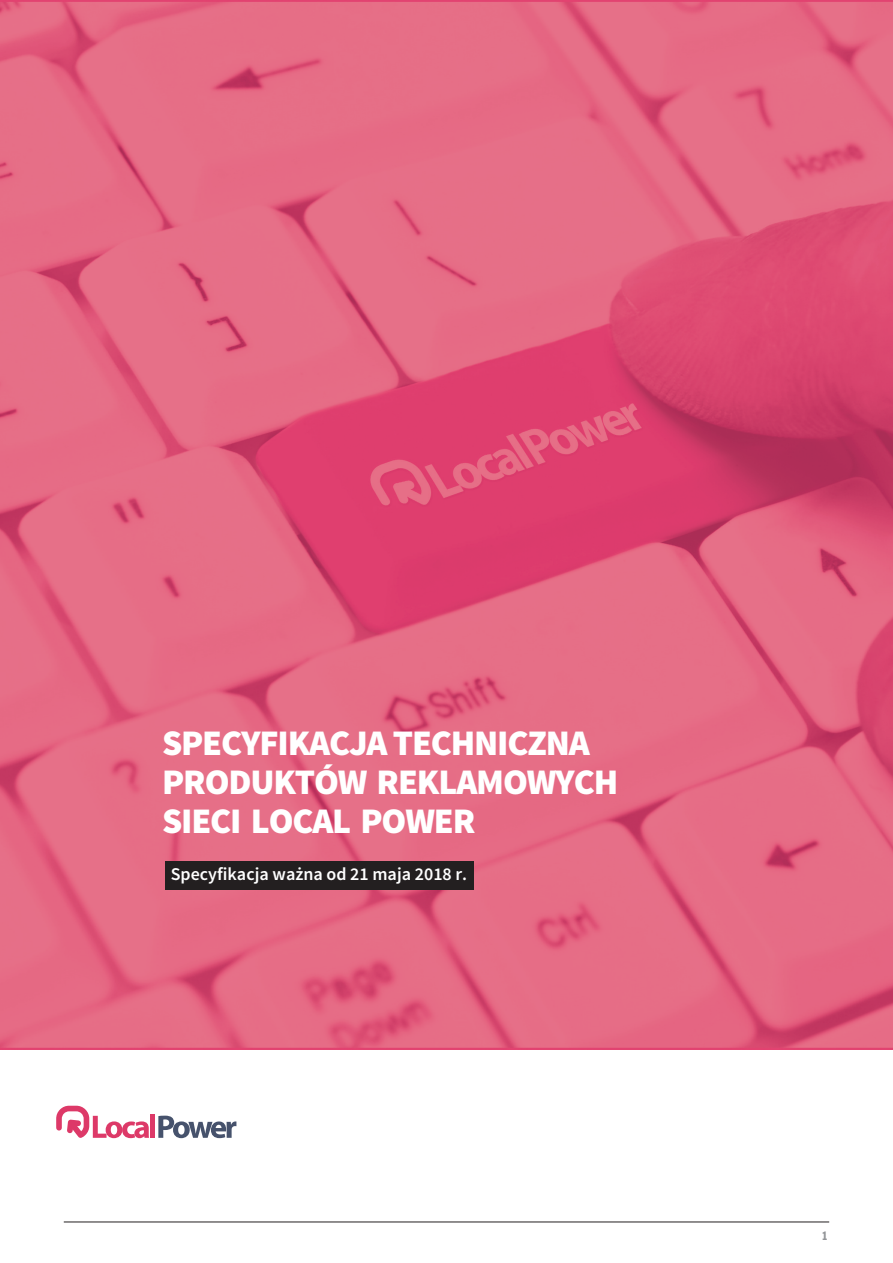
<style>
.page{position:relative;width:893px;height:1263px;background:#fff}
.page>*{position:absolute;margin:0;border:0;box-sizing:border-box;transform-origin:0 0}
.t1{font:900 36px/39px "Source Sans Pro";letter-spacing:-.03em;color:#fff}
.t2{font:600 18px "Source Sans Pro";color:#fff}
.t3{font:700 condensed 12px "GW Franklin";color:#939598}
</style>
<div class="page">
<img style="left:0;top:0;width:893px;height:1049px">
<hr style="left:64px;top:1222px;width:765px;height:1px;background:#231f20">
<div style="left:150px;top:1114px;width:5px;height:24px;background:#dd3968"></div>
<svg style="left:158px;top:1116px;width:78px;height:22px"></svg>
<svg style="left:56px;top:1106px;width:93px;height:32px"></svg>
<div style="left:165px;top:861px;width:309px;height:28px;background:#231f20"></div>
<p class="t1" style="left:162px;top:726px;width:458px">SPECYFIKACJA TECHNICZNA<br>PRODUKTÓW REKLAMOWYCH<br>SIECI LOCAL POWER</p>
<p class="t2" style="left:171px;top:868px;width:298px">Specyfikacja ważna od 21 maja 2018 r.</p>
<p class="t3" style="left:822px;top:1228px;width:7px">1</p>
</div>
